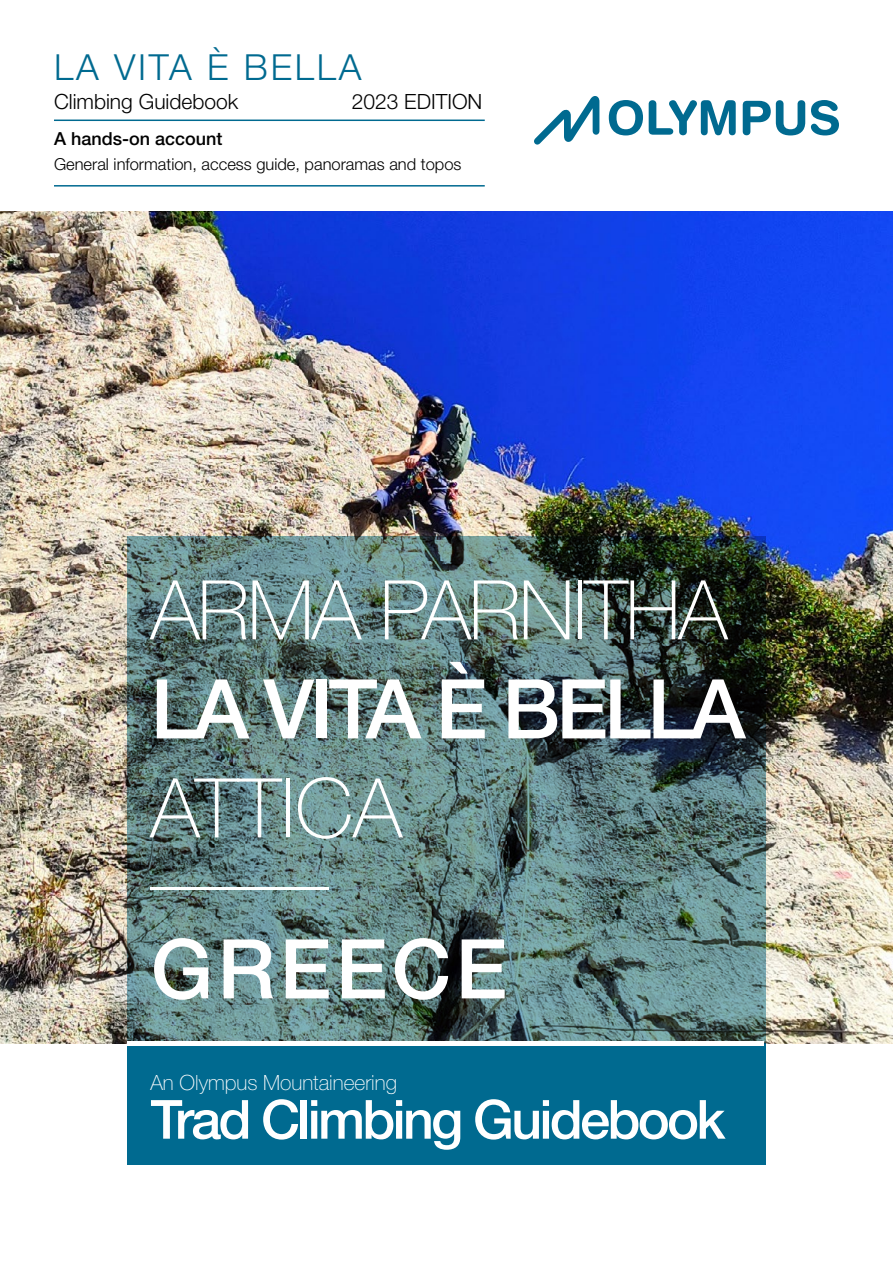
<style>
.page{position:relative;width:893px;height:1263px;background:#fff}
.page>*{position:absolute;margin:0;border:0;box-sizing:border-box;transform-origin:0 0}
.t1{font:100 82.5px "Helvetica Neue LT Std";letter-spacing:-.025em;color:#fff}
.t2{font:500 82.5px "Helvetica Neue LT Std";letter-spacing:-.05em;color:#fff}
.t3{font:500 54px "Helvetica Neue LT Std";letter-spacing:-.05em;color:#fff}
.t4{font:300 36px "Helvetica Neue LT Std";letter-spacing:.075em;color:#006a90}
.t5{font:300 21px "Helvetica Neue LT Std";color:#000}
.t6{font:100 21px "Helvetica Neue LT Std";color:#fff}
.t7{font:500 18px "Helvetica Neue LT Std";color:#000}
.t8{font:300 16.5px "Helvetica Neue LT Std";color:#000}
</style>
<div class="page">
<hr style="left:54px;top:120px;width:431px;height:1px;background:#006a90">
<hr style="left:54px;top:185px;width:431px;height:2px;background:#006a90">
<svg style="left:609px;top:100px;width:34px;height:35px"></svg>
<svg style="left:649px;top:100px;width:87px;height:35px"></svg>
<svg style="left:743px;top:100px;width:62px;height:35px"></svg>
<svg style="left:811px;top:100px;width:28px;height:35px"></svg>
<svg style="left:534px;top:96px;width:65px;height:49px"></svg>
<img style="left:0;top:212px;width:893px;height:832px">
<div style="left:127px;top:1043px;width:638px;height:121px;background:#006a90"></div>
<svg style="left:127px;top:537px;width:638px;height:507px;background:#547270"></svg>
<div style="left:127px;top:1041px;width:637px;height:5px;background:#fff"></div>
<hr style="left:151px;top:887px;width:178px;height:3px;background:#fff">
<h3 class="t4" style="left:54px;top:45px;width:309px">LA VITA È BELLA</h3>
<p class="t5" style="left:54px;top:89px;width:186px">Climbing Guidebook</p>
<p class="t7" style="left:54px;top:127px;width:170px">A hands-on account</p>
<p class="t8" style="left:54px;top:154px;width:409px">General information, access guide, panoramas and topos</p>
<p class="t5" style="left:352px;top:89px;width:132px">2023 EDITION</p>
<h1 class="t1" style="left:151px;top:563px;width:578px">ARMA PARNITHA</h1>
<h1 class="t2" style="left:151px;top:660px;width:596px">LA VITA È BELLA</h1>
<h1 class="t1" style="left:151px;top:761px;width:253px">ATTICA</h1>
<h1 class="t2" style="left:151px;top:920px;width:358px">GREECE</h1>
<p class="t6" style="left:151px;top:1070px;width:248px">An Olympus Mountaineering</p>
<h2 class="t3" style="left:151px;top:1087px;width:576px">Trad Climbing Guidebook</h2>
</div>
